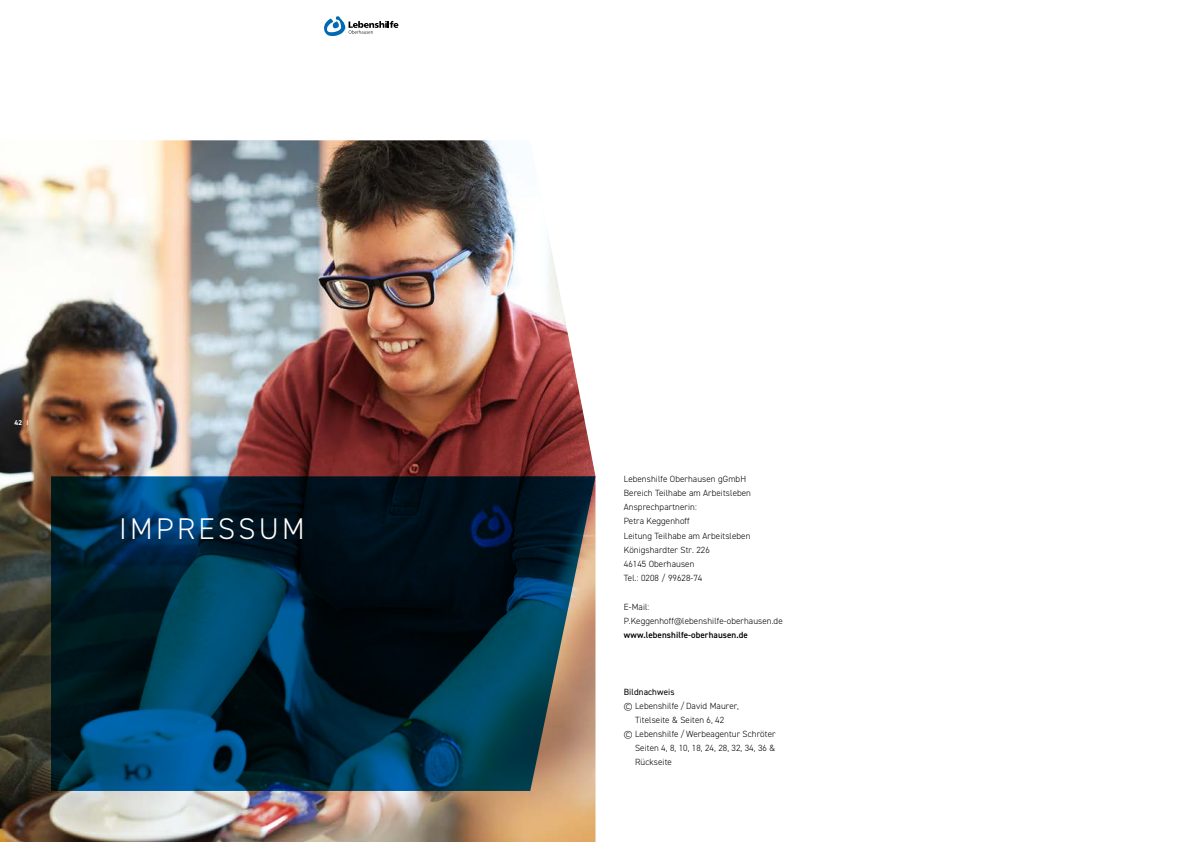
<style>
.page{position:relative;width:1191px;height:842px;background:#fff}
.page>*{position:absolute;margin:0;border:0;box-sizing:border-box;transform-origin:0 0}
.t1{font:300 30px "DIN2014";letter-spacing:.11em;color:#fff}
.t2{font:300 9px/14.2px "DIN2014";letter-spacing:.01em;color:#000}
.t3{font:600 9px "DIN2014";letter-spacing:.01em;color:#000}
.t4{font:9px "DIN2014";letter-spacing:.01em;color:#000}
.t5{font:700 7px "DIN2014";color:#fff}
.s1{font-weight:600}
</style>
<div class="page">
<svg style="left:324px;top:16px;width:74px;height:20px"></svg>
<img style="left:0;top:140px;width:595px;height:702px">
<svg style="left:51px;top:476px;width:544px;height:315px;background:#0b2f41"></svg>
<p class="t5" style="left:14px;top:418px;width:15px">42 <span class="s1">I</span></p>
<h1 class="t1" style="left:119px;top:510px;width:187px">IMPRESSUM</h1>
<p class="t2" style="left:624px;top:472px;width:129px">Lebenshilfe Oberhausen gGmbH<br>Bereich Teilhabe am Arbeitsleben<br>Ansprechpartnerin:<br>Petra Keggenhoff<br>Leitung Teilhabe am Arbeitsleben<br>Königshardter Str. 226<br>46145 Oberhausen<br>Tel.: 0208 / 99628-74</p>
<p class="t2" style="left:624px;top:599px;width:160px">E-Mail:<br>P.Keggenhoff@lebenshilfe-oberhausen.de</p>
<p class="t3" style="left:624px;top:629px;width:125px">www.lebenshilfe-oberhausen.de</p>
<p class="t4" style="left:624px;top:686px;width:52px">Bildnachweis</p>
<p class="t2" style="left:624px;top:699px;width:117px">© Lebenshilfe / David Maurer,</p>
<p class="t2" style="left:635px;top:713px;width:91px">Titelseite &amp; Seiten 6, 42</p>
<p class="t2" style="left:624px;top:727px;width:153px">© Lebenshilfe / Werbeagentur Schröter</p>
<p class="t2" style="left:635px;top:741px;width:142px">Seiten 4, 8, 10, 18, 24, 28, 32, 34, 36 &amp;</p>
<p class="t2" style="left:635px;top:755px;width:38px">Rückseite</p>
</div>
